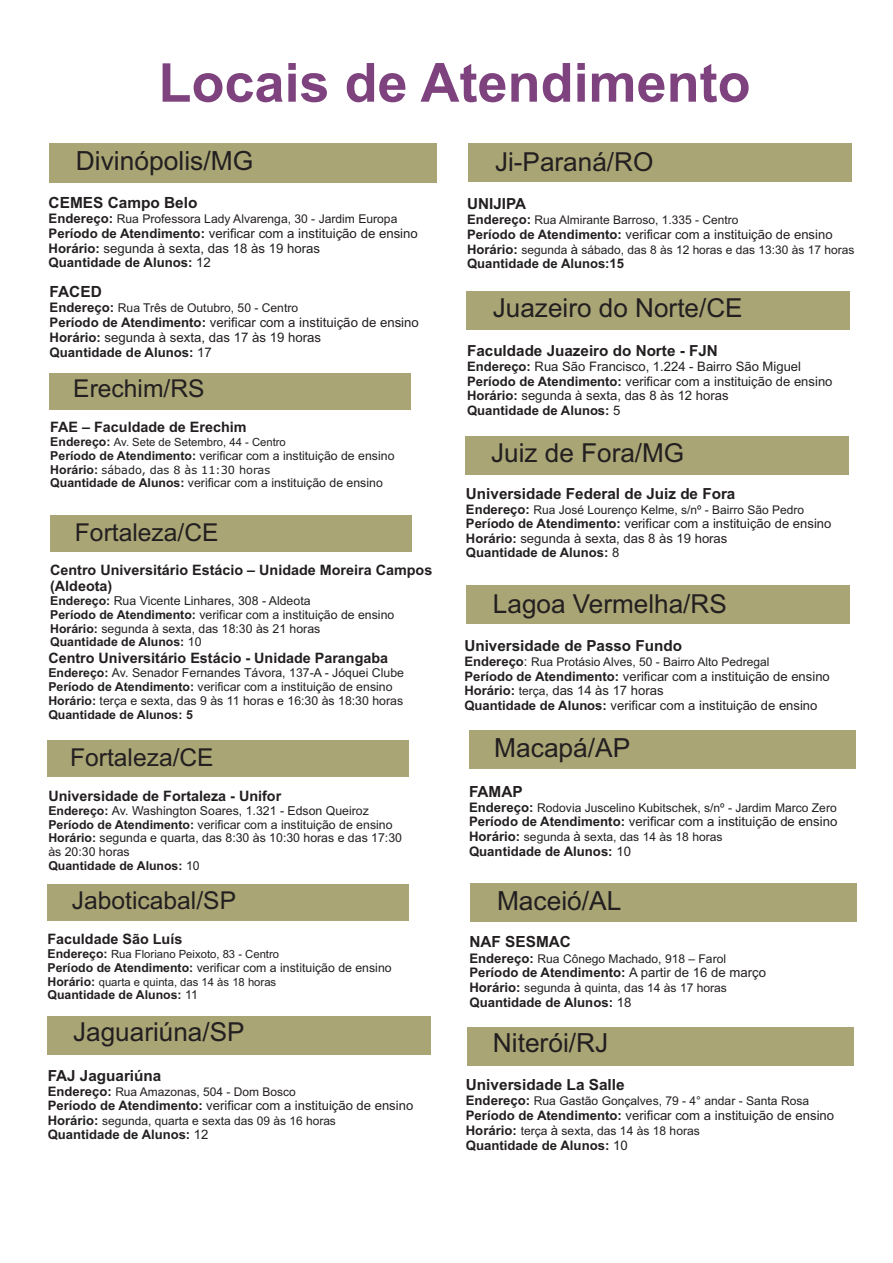
<style>
.page{position:relative;width:893px;height:1263px;background:#fff}
.page>*{position:absolute;margin:0;border:0;box-sizing:border-box;transform-origin:0 0}
.t1{font:700 54px "Arial";color:#7e437e}
.t2{font:26.4px "Arial";color:#231f20}
.t3{font:26.1px "Arial";color:#231f20}
.t4{font:24.6px "Arial";color:#231f20}
.t5{font:700 15.45px "Arial";color:#231f20}
.t6{font:700 15.3px "Arial";color:#231f20}
.t7{font:700 14.4px/16px "Arial";color:#231f20}
.t8{font:13.2px/14.7px "Arial";color:#231f20}
.t9{font:700 13.2px "Arial";color:#231f20}
.t10{font:13.05px/14.5px "Arial";color:#231f20}
.t11{font:700 13.05px "Arial";color:#231f20}
.t12{font:12.3px/13.8px "Arial";color:#231f20}
.t13{font:700 12.3px "Arial";color:#231f20}
.t14{font:12.15px "Arial";color:#231f20}
.t15{font:12px "Arial";color:#231f20}
.t16{font:11.25px "Arial";color:#231f20}
.t17{font:11.25px "Verdana";color:#231f20}
.s1{font-weight:700;font-size:13.2px}
.s2{font-weight:700}
.s3{font-weight:700;font-size:12.3px}
.s4{font-family:"Arial";font-weight:700;font-size:12.3px}
.s5{font-weight:400}
.s6{font-weight:700;font-size:13.05px}
.s7{font-size:13.05px}
.s8{font-size:12px}
.s9{font-size:13.2px}
</style>
<div class="page">
<div style="left:49px;top:143px;width:388px;height:39px;background:#a9a575"></div>
<div style="left:50px;top:515px;width:361px;height:37px;background:#a9a575"></div>
<div style="left:49px;top:373px;width:361px;height:37px;background:#a9a575"></div>
<div style="left:47px;top:740px;width:361px;height:37px;background:#a9a575"></div>
<div style="left:47px;top:884px;width:361px;height:36px;background:#a9a575"></div>
<div style="left:48px;top:1016px;width:383px;height:39px;background:#a9a575"></div>
<div style="left:468px;top:143px;width:383px;height:39px;background:#a9a575"></div>
<div style="left:466px;top:291px;width:383px;height:38px;background:#a9a575"></div>
<div style="left:466px;top:585px;width:384px;height:39px;background:#a9a575"></div>
<div style="left:466px;top:436px;width:383px;height:39px;background:#a9a575"></div>
<div style="left:469px;top:730px;width:387px;height:39px;background:#a9a575"></div>
<div style="left:470px;top:883px;width:386px;height:39px;background:#a9a575"></div>
<div style="left:467px;top:1027px;width:386px;height:39px;background:#a9a575"></div>
<h1 class="t1" style="left:158px;top:62px;width:594px">Locais de Atendimento</h1>
<h2 class="t2" style="left:76px;top:151px;width:179px">Divinópolis/MG</h2>
<p class="t5" style="left:49px;top:197px;width:150px">CEMES Campo Belo</p>
<p class="t14" style="left:49px;top:214px;width:350px"><span class="s1">Endereço:</span> Rua Professora Lady Alvarenga, 30 - Jardim Europa</p>
<p class="t8" style="left:49px;top:227px;width:371px"><span class="s2">Período de Atendimento:</span> verificar com a instituição de ensino<br><span class="s2">Horário:</span> segunda à sexta, das 18 às 19 horas<br><span class="s2">Quantidade de Alunos:</span> 12</p>
<p class="t5" style="left:50px;top:286px;width:54px">FACED</p>
<p class="t14" style="left:50px;top:304px;width:250px"><span class="s1">Endereço:</span> Rua Três de Outubro, 50 - Centro</p>
<p class="t8" style="left:50px;top:316px;width:371px"><span class="s2">Período de Atendimento:</span> verificar com a instituição de ensino<br><span class="s2">Horário:</span> segunda à sexta, das 17 às 19 horas<br><span class="s2">Quantidade de Alunos:</span> 17</p>
<h3 class="t4" style="left:73px;top:379px;width:133px">Erechim/RS</h3>
<p class="t7" style="left:50px;top:420px;width:198px">FAE – Faculdade de Erechim</p>
<p class="t16" style="left:50px;top:438px;width:237px"><span class="s3">Endereço:</span> Av. Sete de Setembro, 44 - Centro</p>
<p class="t12" style="left:50px;top:450px;width:346px"><span class="s2">Período de Atendimento:</span> verificar com a instituição de ensino</p>
<p class="t17" style="left:50px;top:465px;width:221px"><span class="s4">Horário:</span> sábado, das 8 às 11:30 horas</p>
<p class="t12" style="left:50px;top:477px;width:334px"><span class="s2">Quantidade de Alunos:</span> verificar com a instituição de ensino</p>
<h3 class="t4" style="left:75px;top:523px;width:145px">Fortaleza/CE</h3>
<p class="t7" style="left:50px;top:563px;width:384px">Centro Universitário Estácio – Unidade Moreira Campos (Aldeota)</p>
<p class="t12" style="left:50px;top:595px;width:346px"><span class="s2">Endereço:</span> Rua Vicente Linhares, 308 - Aldeota<br><span class="s2">Período de Atendimento:</span> verificar com a instituição de ensino <span class="s2">Horário:</span> segunda à sexta, das 18:30 às 21 horas<br><span class="s2">Quantidade de Alunos:</span> 10</p>
<p class="t7" style="left:48px;top:651px;width:341px">Centro Universitário Estácio - Unidade Parangaba</p>
<p class="t12" style="left:48px;top:667px;width:357px"><span class="s2">Endereço:</span> Av. Senador Fernandes Távora, 137-A - Jóquei Clube <span class="s2">Período de Atendimento:</span> verificar com a instituição de ensino <span class="s2">Horário:</span> terça e sexta, das 9 às 11 horas e 16:30 às 18:30 horas <span class="s2">Quantidade de Alunos: 5</span></p>
<h3 class="t4" style="left:70px;top:748px;width:145px">Fortaleza/CE</h3>
<p class="t7" style="left:48px;top:789px;width:234px">Universidade de Fortaleza - Unifor</p>
<p class="t12" style="left:48px;top:805px;width:355px"><span class="s2">Endereço:</span> Av. Washington Soares, 1.321 - Edson Queiroz <span class="s2">Período de Atendimento:</span> verificar com a instituição de ensino <span class="s2">Horário:</span> segunda e quarta, das 8:30 às 10:30 horas e das 17:30 às 20:30 horas<br><span class="s2">Quantidade de Alunos:</span> 10</p>
<h3 class="t4" style="left:72px;top:891px;width:166px">Jaboticabal/SP</h3>
<p class="t7" style="left:47px;top:932px;width:136px">Faculdade São Luís</p>
<p class="t16" style="left:47px;top:950px;width:233px"><span class="s3">Endereço:</span> Rua Floriano Peixoto, 83 - Centro</p>
<p class="t12" style="left:47px;top:962px;width:346px"><span class="s2">Período de Atendimento:</span> verificar com a instituição de ensino</p>
<p class="t16" style="left:47px;top:977px;width:230px"><span class="s3">Horário:</span> quarta e quinta, das 14 às 18 horas</p>
<p class="t13" style="left:47px;top:990px;width:152px">Quantidade de Alunos: <span class="s5">11</span></p>
<h3 class="t3" style="left:73px;top:1022px;width:173px">Jaguariúna/SP</h3>
<p class="t6" style="left:48px;top:1069px;width:115px">FAJ Jaguariúna</p>
<p class="t15" style="left:48px;top:1087px;width:249px"><span class="s6">Endereço:</span> Rua Amazonas, 504 - Dom Bosco</p>
<p class="t10" style="left:48px;top:1099px;width:367px"><span class="s2">Período de Atendimento:</span> verificar com a instituição de ensino</p>
<p class="t15" style="left:48px;top:1116px;width:290px"><span class="s6">Horário:</span> segunda, quarta e sexta das 09 às 16 horas</p>
<p class="t11" style="left:48px;top:1130px;width:162px">Quantidade de Alunos: <span class="s5">12</span></p>
<h3 class="t3" style="left:495px;top:152px;width:160px">Ji-Paraná/RO</h3>
<p class="t6" style="left:467px;top:198px;width:61px">UNIJIPA</p>
<p class="t15" style="left:467px;top:216px;width:273px"><span class="s6">Endereço:</span> Rua Almirante Barroso, 1.335 - Centro</p>
<p class="t10" style="left:467px;top:228px;width:367px"><span class="s2">Período de Atendimento:</span> verificar com a instituição de ensino</p>
<p class="t15" style="left:467px;top:245px;width:389px"><span class="s6">Horário:</span> segunda <span class="s7">à</span> sábado, das 8 às 12 horas e das 13:30 às 17 horas</p>
<p class="t11" style="left:467px;top:259px;width:159px">Quantidade de Alunos:15</p>
<h3 class="t3" style="left:493px;top:298px;width:251px">Juazeiro do Norte/CE</h3>
<p class="t6" style="left:467px;top:345px;width:252px">Faculdade Juazeiro do Norte - FJN</p>
<p class="t10" style="left:467px;top:360px;width:367px"><span class="s2">Endereço:</span> Rua São Francisco, 1.224 - Bairro São Miguel <span class="s2">Período de Atendimento:</span> verificar com a instituição de ensino <span class="s2">Horário:</span> segunda à sexta, das 8 às 12 horas<br><span class="s2">Quantidade de Alunos:</span> 5</p>
<h3 class="t3" style="left:491px;top:443px;width:195px">Juiz de Fora/MG</h3>
<p class="t6" style="left:466px;top:487px;width:271px">Universidade Federal de Juiz de Fora</p>
<p class="t15" style="left:466px;top:505px;width:340px"><span class="s6">Endereço:</span> Rua José Lourenço Kelme, s/nº - Bairro São Pedro</p>
<p class="t10" style="left:466px;top:518px;width:367px"><span class="s2">Período de Atendimento:</span> verificar com a instituição de ensino<br><span class="s2">Horário:</span> segunda à sexta, das 8 às 19 horas<br><span class="s2">Quantidade de Alunos:</span> 8</p>
<h3 class="t3" style="left:493px;top:594px;width:235px">Lagoa Vermelha/RS</h3>
<p class="t6" style="left:464px;top:640px;width:219px">Universidade de Passo Fundo</p>
<p class="t15" style="left:464px;top:657px;width:307px"><span class="s6">Endereço</span><span class="s7">:</span> Rua Protásio Alves, 50 - Bairro Alto Pedregal</p>
<p class="t10" style="left:464px;top:670px;width:367px"><span class="s2">Período de Atendimento:</span> verificar com a instituição de ensino<br><span class="s2">Horário:</span> <span class="s8">terça,</span> das 14 às 17 horas<br><span class="s2">Quantidade de Alunos:</span> verificar com a instituição de ensino</p>
<h2 class="t2" style="left:494px;top:738px;width:138px">Macapá/AP</h2>
<p class="t6" style="left:469px;top:785px;width:55px">FAMAP</p>
<p class="t15" style="left:469px;top:803px;width:369px"><span class="s1">Endereço:</span> Rodovia Juscelino Kubitschek, s/nº - Jardim Marco Zero</p>
<p class="t8" style="left:469px;top:816px;width:370px"><span class="s2">Período de Atendimento:</span> verificar com a instituição de ensino</p>
<p class="t15" style="left:469px;top:832px;width:255px"><span class="s1">Horário:</span> segunda <span class="s9">à</span> sexta, das 14 às 18 horas</p>
<p class="t9" style="left:469px;top:846px;width:163px">Quantidade de Alunos: <span class="s5">10</span></p>
<h2 class="t2" style="left:497px;top:891px;width:126px">Maceió/AL</h2>
<p class="t6" style="left:469px;top:936px;width:103px">NAF SESMAC</p>
<p class="t15" style="left:469px;top:954px;width:258px"><span class="s1">Endereço:</span> Rua Cônego Machado, 918 – Farol</p>
<p class="t9" style="left:469px;top:968px;width:298px">Período de Atendimento: <span class="s5">A partir de 16 de março</span></p>
<p class="t15" style="left:469px;top:983px;width:259px"><span class="s1">Horário:</span> segunda <span class="s9">à</span> quinta, das 14 às 17 horas</p>
<p class="t9" style="left:469px;top:997px;width:163px">Quantidade de Alunos: <span class="s5">18</span></p>
<h2 class="t2" style="left:493px;top:1033px;width:117px">Niterói/RJ</h2>
<p class="t6" style="left:466px;top:1079px;width:160px">Universidade La Salle</p>
<p class="t15" style="left:466px;top:1097px;width:345px"><span class="s1">Endereço:</span> Rua Gastão Gonçalves, 79 - 4° andar - Santa Rosa</p>
<p class="t8" style="left:466px;top:1109px;width:370px"><span class="s2">Período de Atendimento:</span> verificar com a instituição de ensino</p>
<p class="t15" style="left:466px;top:1126px;width:236px"><span class="s1">Horário:</span> terça <span class="s9">à</span> sexta, das 14 às 18 horas</p>
<p class="t9" style="left:466px;top:1140px;width:163px">Quantidade de Alunos: <span class="s5">10</span></p>
</div>
